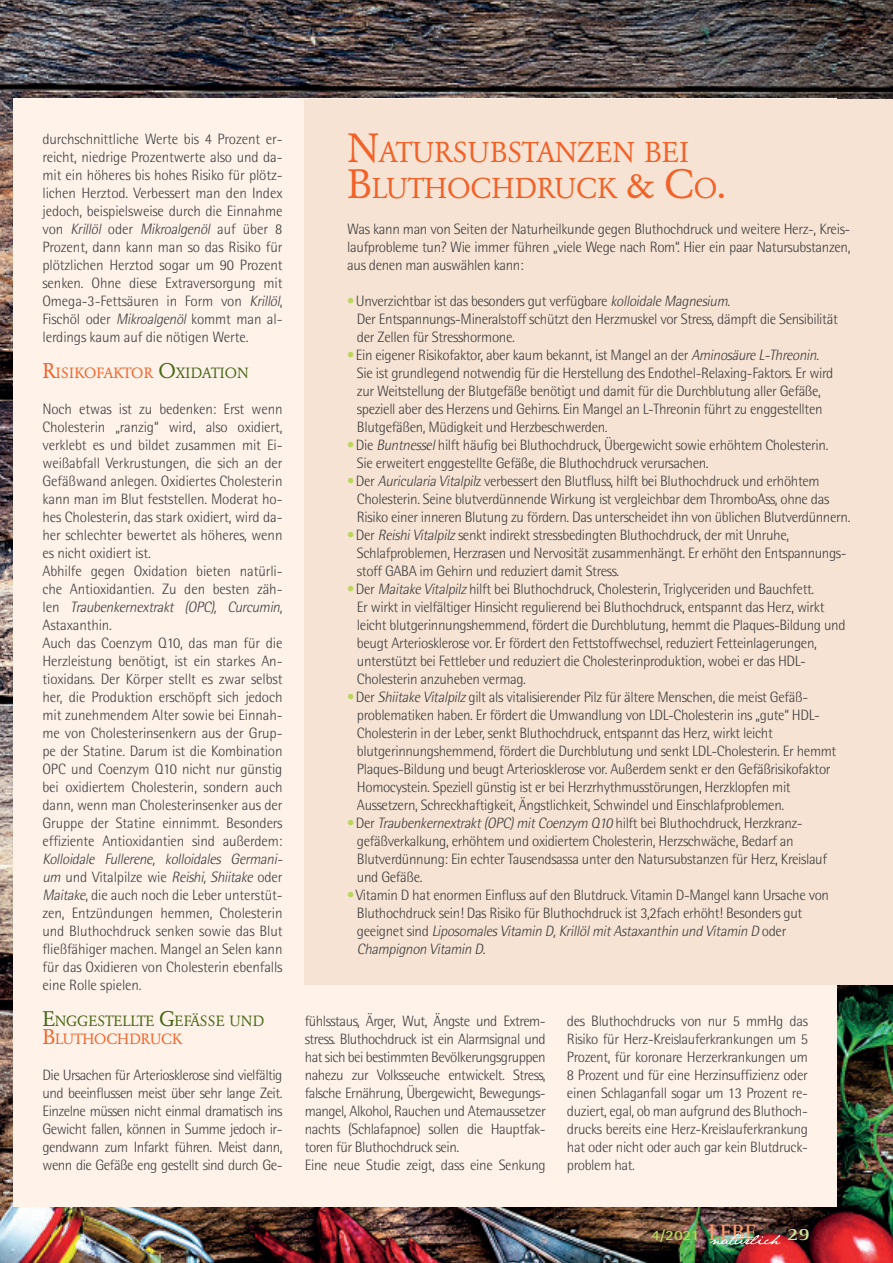
<style>
.page{position:relative;width:893px;height:1263px;background:#fff}
.page>*{position:absolute;margin:0;border:0;box-sizing:border-box;transform-origin:0 0}
.t1{font:28.35px/36px "Garamond BQ";letter-spacing:-.01em;color:#f26228}
.t2{font:700 17.85px "Rotis Serif";color:#d3e49c;scale:1.18 1}
.t3{font:300 15px/18px "AT Rotis Semi Sans";letter-spacing:-.025em;color:#3e3e3f}
.t4{font:14.7px/18px "Garamond BQ";letter-spacing:-.01em;color:#466715}
.t5{font:14.7px "Garamond BQ";letter-spacing:.005em;color:#f26228}
.t6{font:700 14.1px "AT Rotis Semi Sans";color:#bad65a;scale:1.18 1}
.s1{font-style:italic}
.s2{font-size:21px}
.s3{font-size:21px;color:#466715}
.s4{color:#466715}
.s5{font-size:21px;color:#f26228}
.s6{color:#f26228}
.s7{font-size:40.5px}
.s8{color:#bad65a}
.s9{font-family:"Rotis Serif";font-size:23.1px;color:#f79a6c}
</style>
<div class="page">
<img style="left:0;top:0;width:893px;height:1263px">
<div style="left:14px;top:99px;width:823px;height:1108px;background:#fef2e9"></div>
<div style="left:305px;top:99px;width:588px;height:885px;background:#f6e3d3"></div>
<svg style="left:710px;top:1233px;width:70px;height:12px"></svg>
<p class="t3" style="left:43px;top:131px;width:242px;text-align:justify">durchschnittliche Werte bis 4 Prozent er&shy;reicht, niedrige Prozentwerte also und da&shy;mit ein höheres bis hohes Risiko für plötz&shy;lichen Herztod. Verbessert man den Index jedoch, beispielsweise durch die Einnahme vo n <span class="s1">Krillöl</span> o d e r <span class="s1">Mikroalgenöl</span> a u f ü b e r 8<br>Prozent, dann kann man so das Risiko für plötzlichen Herztod sogar um 90 Prozent senken. Ohne diese Extraversorgung mit Omega-3-Fettsäuren in Form von <span class="s1">Krillöl</span>, Fischöl oder <span class="s1">Mikroalgenöl</span> kommt man al&shy;lerdings kaum auf die nötigen Werte.</p>
<p class="t5" style="left:43px;top:365px;width:208px"><span class="s2">R</span>ISIKOFAKTOR <span class="s3">O</span><span class="s4">XIDATION</span></p>
<p class="t3" style="left:43px;top:401px;width:244px">Noch etwas ist zu bedenken: Erst wenn Cholesterin „ranzig“ wird, also oxidiert, verklebt es und bildet zusammen mit Ei&shy;weißabfall Verkrustungen, die sich an der Gefäßwand anlegen. Oxidiertes Cholesterin kann man im Blut feststellen. Moderat ho&shy;hes Cholesterin, das stark oxidiert, wird da&shy;her schlechter bewertet als höheres, wenn es nicht oxidiert ist.<br>Abhilfe gegen Oxidation bieten natürli&shy;che Antioxidantien. Zu den besten zäh&shy;l e n <span class="s1">Traubenkernextrakt (OPC), Curcumin, </span>Astaxanthin.<br>Auch das Coenzym Q10, das man für die Herzleistung benötigt, ist ein starkes An&shy;tioxidans. Der Körper stellt es zwar selbst her, die Produktion erschöpft sich jedoch mit zunehmendem Alter sowie bei Einnah&shy;me von Cholesterinsenkern aus der Grup&shy;pe der Statine. Darum ist die Kombination OPC und Coenzym Q10 nicht nur günstig bei oxidiertem Cholesterin, sondern auch dann, wenn man Cholesterinsenker aus der Gruppe der Statine einnimmt. Besonders effiziente Antioxidantien sind außerdem:</p>
<p class="t3" style="left:43px;top:851px;width:244px"><span class="s1">Kolloidale Fullerene, kolloidales Germani&shy;um</span> und Vitalpilze wie <span class="s1">Reishi, Shiitake</span> oder <span class="s1">Maitake</span>, die auch noch die Leber unterstüt&shy;zen, Entzündungen hemmen, Cholesterin und Bluthochdruck senken sowie das Blut fließfähiger machen. Mangel an Selen kann für das Oxidieren von Cholesterin ebenfalls eine Rolle spielen.</p>
<p class="t4" style="left:43px;top:1012px;width:223px"><span class="s2">E</span>NGGESTELLTE <span class="s2">G</span>EFÄSSE UND<br><span class="s5">B</span><span class="s6">LUTHOCHDRUCK</span></p>
<p class="t3" style="left:43px;top:1067px;width:242px;text-align:justify">Die Ursachen für Arteriosklerose sind vielfältig und beeinflussen meist über sehr lange Zeit.<br>Einzelne müssen nicht einmal dramatisch ins Gewicht fallen, können in Summe jedoch ir&shy;gendwann zum Infarkt führen. Meist dann, wenn die Gefäße eng gestellt sind durch Ge-</p>
<h1 class="t1" style="left:347px;top:134px;width:381px"><span class="s7">N</span>ATURSUBSTANZEN BEI<br><span class="s7">B</span>LUTHOCHDRUCK <span class="s7">&amp; C</span>O<span class="s7">.</span></h1>
<p class="t3" style="left:347px;top:221px;width:505px;text-align:justify">Was kann man von Seiten der Naturheilkunde gegen Bluthochdruck und weitere Herz-, Kreis&shy;laufprobleme tun? Wie immer führen „viele Wege nach Rom“. Hier ein paar Natursubstanzen, aus denen man auswählen kann:</p>
<p class="t3" style="left:357px;top:293px;width:482px;text-indent:-10px"><span class="s8">•</span> Unverzichtbar ist das besonders gut verfügbare <span class="s1">kolloidale Magnesium</span>.<br>Der Entspannungs-Mineralstoff schützt den Herzmuskel vor Stress, dämpft die Sensibilität der Zellen für Stresshormone.</p>
<p class="t3" style="left:357px;top:347px;width:478px;text-indent:-10px"><span class="s8">•</span> Ein eigener Risikofaktor, aber kaum bekannt, ist Mangel an der <span class="s1">Aminosäure L-Threonin</span>.<br>Sie ist grundlegend notwendig für die Herstellung des Endothel-Relaxing-Faktors. Er wird zur Weitstellung der Blutgefäße benötigt und damit für die Durchblutung aller Gefäße, speziell aber des Herzens und Gehirns. Ein Mangel an L-Threonin führt zu enggestellten Blutgefäßen, Müdigkeit und Herzbeschwerden.</p>
<p class="t3" style="left:357px;top:437px;width:473px;text-indent:-10px"><span class="s8">•</span> Die <span class="s1">Buntnessel</span>hilft häufig bei Bluthochdruck, Übergewicht sowie erhöhtem Cholesterin.<br>Sie erweitert enggestellte Gefäße, die Bluthochdruck verursachen.</p>
<p class="t3" style="left:357px;top:473px;width:495px;text-indent:-10px"><span class="s8">•</span> Der <span class="s1">Auricularia Vitalpil</span>z verbessert den Blutfluss, hilft bei Bluthochdruck und erhöhtem<br>Cholesterin. Seine blutverdünnende Wirkung ist vergleichbar dem ThromboAss, ohne das<br>Risiko einer inneren Blutung zu fördern. Das unterscheidet ihn von üblichen Blutverdünnern.</p>
<p class="t3" style="left:357px;top:527px;width:491px;text-indent:-10px"><span class="s8">•</span> Der <span class="s1">ReishiVitalpilz</span>senkt indirekt stressbedingten Bluthochdruck, der mit Unruhe,<br>Schlafproblemen, Herzrasen und Nervosität zusammenhängt. Er erhöht den Entspannungs&shy;stoff GABA im Gehirn und reduziert damit Stress.</p>
<p class="t3" style="left:357px;top:581px;width:490px;text-indent:-10px"><span class="s8">•</span> Der <span class="s1">Maitake Vitalpilz</span>hilft bei Bluthochdruck, Cholesterin, Triglyceriden und Bauchfett.<br>Er wirkt in vielfältiger Hinsicht regulierend bei Bluthochdruck, entspannt das Herz, wirkt leicht blutgerinnungshemmend, fördert die Durchblutung, hemmt die Plaques-Bildung und beugt Arteriosklerose vor. Er fördert den Fettstoffwechsel, reduziert Fetteinlagerungen, unterstützt bei Fettleber und reduziert die Cholesterinproduktion, wobei er das HDL-Cholesterin anzuheben vermag.</p>
<p class="t3" style="left:357px;top:689px;width:481px;text-indent:-10px"><span class="s8">•</span> Der <span class="s1">Shiitake Vitalpilz</span>gilt als vitalisierender Pilz für ältere Menschen, die meist Gefäß&shy;problematiken haben. Er fördert die Umwandlung von LDL-Cholesterin ins „gute“ HDL-Cholesterin in der Leber, senkt Bluthochdruck, entspannt das Herz, wirkt leicht blutgerinnungshemmend, fördert die Durchblutung und senkt LDL-Cholesterin. Er hemmt Plaques-Bildung und beugt Arteriosklerose vor. Außerdem senkt er den Gefäßrisikofaktor Homocystein. Speziell günstig ist er bei Herzrhythmusstörungen, Herzklopfen mit Aussetzern, Schreckhaftigkeit, Ängstlichkeit, Schwindel und Einschlafproblemen.</p>
<p class="t3" style="left:357px;top:815px;width:472px;text-indent:-10px"><span class="s8">•</span> De r <span class="s1">Traubenkernextrakt(OPC)mitCoenzym Q10</span> h i l ft be i B l u t h oc h d r u c k, H e rz kra n z&shy;gefäßverkalkung, erhöhtem und oxidiertem Cholesterin, Herzschwäche, Bedarf an Blutverdünnung: Ein echter Tausendsassa unter den Natursubstanzen für Herz, Kreislauf und Gefäße.</p>
<p class="t3" style="left:357px;top:887px;width:474px;text-indent:-10px"><span class="s8">•</span> Vitamin D hat enormen Einfluss auf den Blutdruck. Vitamin D-Mangel kann Ursache von Bluthochdruck sein! Das Risiko für Bluthochdruck ist 3,2fach erhöht! Besonders gut<br>g e e i g n e t s i n d <span class="s1">LiposomalesVitamin D,KrillölmitAstaxanthin und Vitamin D</span> o d e r <span class="s1">Champignon Vitamin D</span>.</p>
<p class="t3" style="left:305px;top:1013px;width:242px">fühlsstaus, Ärger, Wut, Ängste und Extrem&shy;stress. Bluthochdruck ist ein Alarmsignal und hat sich bei bestimmten Bevölkerungsgruppen nahezu zur Volksseuche entwickelt. Stress, falsche Ernährung, Übergewicht, Bewegungs&shy;mangel, Alkohol, Rauchen und Atemaussetzer nachts (Schlafapnoe) sollen die Hauptfak&shy;toren für Bluthochdruck sein.<br>Eine neue Studie zeigt, dass eine Senkung</p>
<p class="t3" style="left:567px;top:1013px;width:242px;text-align:justify">des Bluthochdrucks von nur 5 mmHg das Risiko für Herz-Kreislauferkrankungen um 5<br>Prozent, für koronare Herzerkrankungen um 8 Prozent und für eine Herzinsuffizienz oder einen Schlaganfall sogar um 13 Prozent re&shy;duziert, egal, ob man aufgrund des Bluthoch&shy;drucks bereits eine Herz-Kreislauferkrankung hat oder nicht oder auch gar kein Blutdruck&shy;problem hat.</p>
<p class="t6" style="left:651px;top:1230px;width:91px">4/2021 <span class="s9">LEBE</span></p>
<p class="t2" style="left:787px;top:1224px;width:21px">29</p>
</div>
